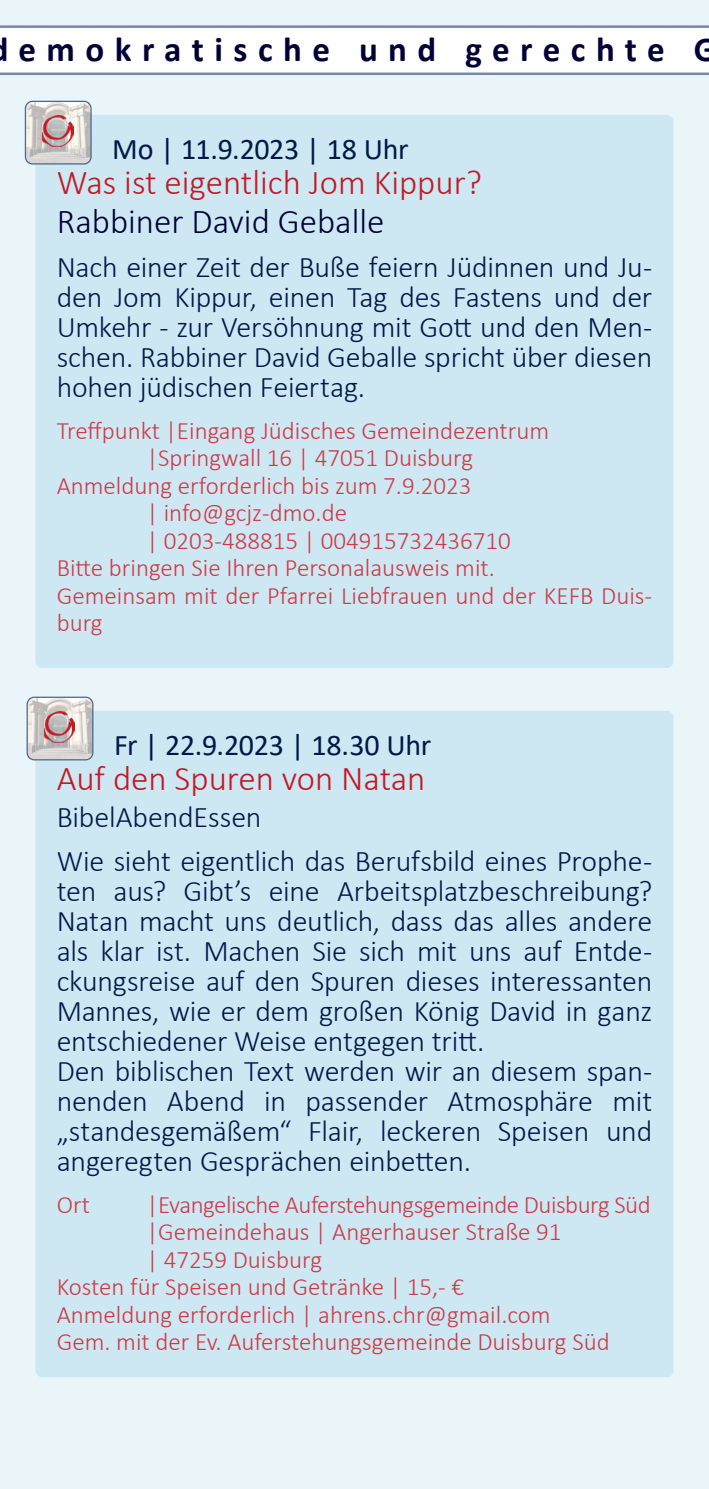
<style>
.page{position:relative;width:709px;height:1489px;background:#fff}
.page>*{position:absolute;margin:0;border:0;box-sizing:border-box;transform-origin:0 0}
.Rundbrief_Titel{font:300 35px "Calibri";color:#c31924}
.t1{font:700 35px "Calibri";letter-spacing:.3em;color:#000136}
.Rundbrief_Referent{font:300 35px "Calibri";color:#000136}
.Rundbrief_Text_mehr{font:300 30px/30px "Calibri";letter-spacing:-.01em;color:#001a47;text-align:justify}
.Rundbrief_Datum{font:30px "Calibri";letter-spacing:-.01em;color:#001a47}
.Rundbrief_Untertitel{font:300 30px "Calibri";letter-spacing:-.005em;color:#001a47}
.Rundbrief_Inf_klein{font:300 25px/27.5px "Calibri";color:#cc3b45}
.Rundbrief_Inf_klein-2{font:300 25px "Calibri";letter-spacing:-.02em;color:#cc3b45}
</style>
<div class="page">
<div style="left:0;top:0;width:709px;height:1488px;background:#eaf5f9"></div>
<svg style="left:0;top:25px;width:709px;height:50px;background:#f1f3f6"></svg>
<div style="left:35px;top:115px;width:638px;height:553px;background:#cde7f3;border-radius:7px"></div>
<img style="left:25px;top:101px;width:66px;height:63px">
<div style="left:25px;top:101px;width:67px;height:63px;border:1px solid #4d648b;border-radius:7px"></div>
<img style="left:43px;top:116px;width:30px;height:30px">
<div style="left:35px;top:710px;width:638px;height:667px;background:#cde7f3;border-radius:7px"></div>
<img style="left:27px;top:698px;width:66px;height:61px">
<div style="left:27px;top:696px;width:66px;height:64px;border:1px solid #4d648b;border-radius:7px"></div>
<img style="left:45px;top:711px;width:30px;height:31px">
<p class="t1" style="left:18px;top:25px;width:699px">emokratische und gerechte G</p>
<p class="Rundbrief_Datum" style="left:112px;top:128px;width:298px">Mo | 11.9.2023 | 18 Uhr</p>
<p class="Rundbrief_Titel" style="left:57px;top:160px;width:427px">Was ist eigentlich Jom Kippur?</p>
<p class="Rundbrief_Referent" style="left:57px;top:199px;width:329px">Rabbiner David Geballe</p>
<p class="Rundbrief_Text_mehr" style="left:57px;top:252px;width:597px">Nach einer Zeit der Buße feiern Jüdinnen und Ju&shy;den Jom Kippur, einen Tag des Fastens und der Umkehr - zur Versöhnung mit Gott und den Men&shy;schen. Rabbiner David Geballe spricht über diesen hohen jüdischen Feiertag.</p>
<p class="Rundbrief_Inf_klein" style="left:57px;top:416px;width:494px">Treffpunkt |Eingang Jüdisches Gemeindezentrum</p>
<p class="Rundbrief_Inf_klein" style="left:147px;top:444px;width:328px">|Springwall 16 | 47051 Duisburg</p>
<p class="Rundbrief_Inf_klein" style="left:57px;top:471px;width:416px">Anmeldung erforderlich bis zum 7.9.2023</p>
<p class="Rundbrief_Inf_klein" style="left:147px;top:499px;width:202px">| info@gcjz-dmo.de</p>
<p class="Rundbrief_Inf_klein" style="left:147px;top:526px;width:366px">| 0203-488815 | 004915732436710</p>
<p class="Rundbrief_Inf_klein" style="left:57px;top:554px;width:440px">Bitte bringen Sie Ihren Personalausweis mit.</p>
<p class="Rundbrief_Inf_klein" style="left:57px;top:581px;width:597px">Gemeinsam mit der Pfarrei Liebfrauen und der KEFB Duis&shy;burg</p>
<p class="Rundbrief_Datum" style="left:114px;top:723px;width:319px">Fr | 22.9.2023 | 18.30 Uhr</p>
<p class="Rundbrief_Titel" style="left:57px;top:756px;width:370px">Auf den Spuren von Natan</p>
<p class="Rundbrief_Untertitel" style="left:57px;top:798px;width:206px">BibelAbendEssen</p>
<p class="Rundbrief_Text_mehr" style="left:57px;top:845px;width:597px">Wie sieht eigentlich das Berufsbild eines Prophe&shy;ten aus? Gibt’s eine Arbeitsplatzbeschreibung?<br>Natan macht uns deutlich, dass das alles andere als klar ist. Machen Sie sich mit uns auf Entde&shy;ckungsreise auf den Spuren dieses interessanten Mannes, wie er dem großen König David in ganz entschiedener Weise entgegen tritt.</p>
<p class="Rundbrief_Text_mehr" style="left:57px;top:1055px;width:597px">Den biblischen Text werden wir an diesem span&shy;nenden Abend in passender Atmosphäre mit „standesgemäßem“ Flair, leckeren Speisen und angeregten Gesprächen einbetten.</p>
<p class="Rundbrief_Inf_klein" style="left:57px;top:1190px;width:35px">Ort</p>
<p class="Rundbrief_Inf_klein-2" style="left:147px;top:1188px;width:505px">|Evangelische Auferstehungsgemeinde Duisburg Süd</p>
<p class="Rundbrief_Inf_klein" style="left:147px;top:1217px;width:416px">|Gemeindehaus | Angerhauser Straße 91</p>
<p class="Rundbrief_Inf_klein" style="left:147px;top:1245px;width:177px">| 47259 Duisburg</p>
<p class="Rundbrief_Inf_klein" style="left:57px;top:1272px;width:409px">Kosten für Speisen und Getränke | 15,- €</p>
<p class="Rundbrief_Inf_klein" style="left:57px;top:1300px;width:495px">Anmeldung erforderlich | ahrens.chr@gmail.com</p>
<p class="Rundbrief_Inf_klein" style="left:57px;top:1327px;width:554px">Gem. mit der Ev. Auferstehungsgemeinde Duisburg Süd</p>
</div>
